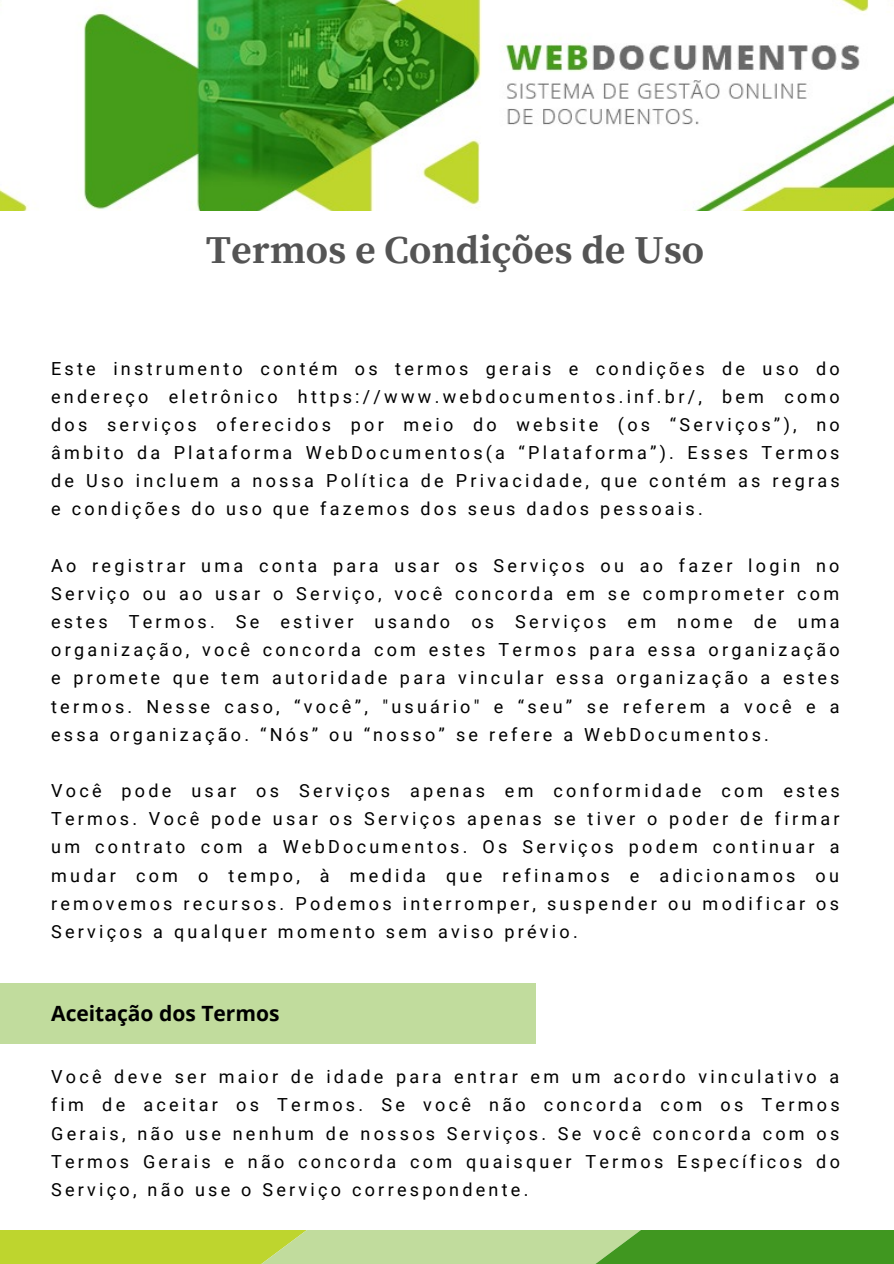
<style>
.page{position:relative;width:894px;height:1264px;background:#fff}
.page>*{position:absolute;margin:0;border:0;box-sizing:border-box;transform-origin:0 0}
.t1{font:700 39.3px "Source Serif Pro";color:#545454}
.t2{font:700 21px "Open Sans";color:#000}
.t3{font:18px/28.2px "Roboto";letter-spacing:.18em;color:#000;text-align:justify}
</style>
<div class="page">
<div style="left:0;top:983px;width:535px;height:60px;background:#c1dc9d"></div>
<svg style="left:0;top:1230px;width:893px;height:33px;background:#98c453"></svg>
<img style="left:0;top:0;width:893px;height:211px">
<p class="t1" style="left:206px;top:227px;width:500px">Termos e Condições de Uso</p>
<p class="t3" style="left:51px;top:354px;width:790px">Este instrumento contém os termos gerais e condições de uso do endereço eletrônico https://www.webdocumentos.inf.br/, bem como dos serviços oferecidos por meio do website (os “Serviços”), no âmbito da Plataforma WebDocumentos(a “Plataforma”). Esses Termos de Uso incluem a nossa Política de Privacidade, que contém as regras e condições do uso que fazemos dos seus dados pessoais.</p>
<p class="t3" style="left:51px;top:551px;width:790px">Ao registrar uma conta para usar os Serviços ou ao fazer login no Serviço ou ao usar o Serviço, você concorda em se comprometer com estes Termos. Se estiver usando os Serviços em nome de uma organização, você concorda com estes Termos para essa organização e promete que tem autoridade para vincular essa organização a estes termos. Nesse caso, “você”, "usuário" e “seu” se referem a você e a essa organização. “Nós” ou “nosso” se refere a WebDocumentos.</p>
<p class="t3" style="left:51px;top:776px;width:790px">Você pode usar os Serviços apenas em conformidade com estes Termos. Você pode usar os Serviços apenas se tiver o poder de firmar um contrato com a WebDocumentos. Os Serviços podem continuar a mudar com o tempo, à medida que refinamos e adicionamos ou removemos recursos. Podemos interromper, suspender ou modificar os Serviços a qualquer momento sem aviso prévio.</p>
<p class="t2" style="left:51px;top:998px;width:230px">Aceitação dos Termos</p>
<p class="t3" style="left:51px;top:1063px;width:790px">Você deve ser maior de idade para entrar em um acordo vinculativo a fim de aceitar os Termos. Se você não concorda com os Termos Gerais, não use nenhum de nossos Serviços. Se você concorda com os Termos Gerais e não concorda com quaisquer Termos Específicos do Serviço, não use o Serviço correspondente.</p>
</div>
